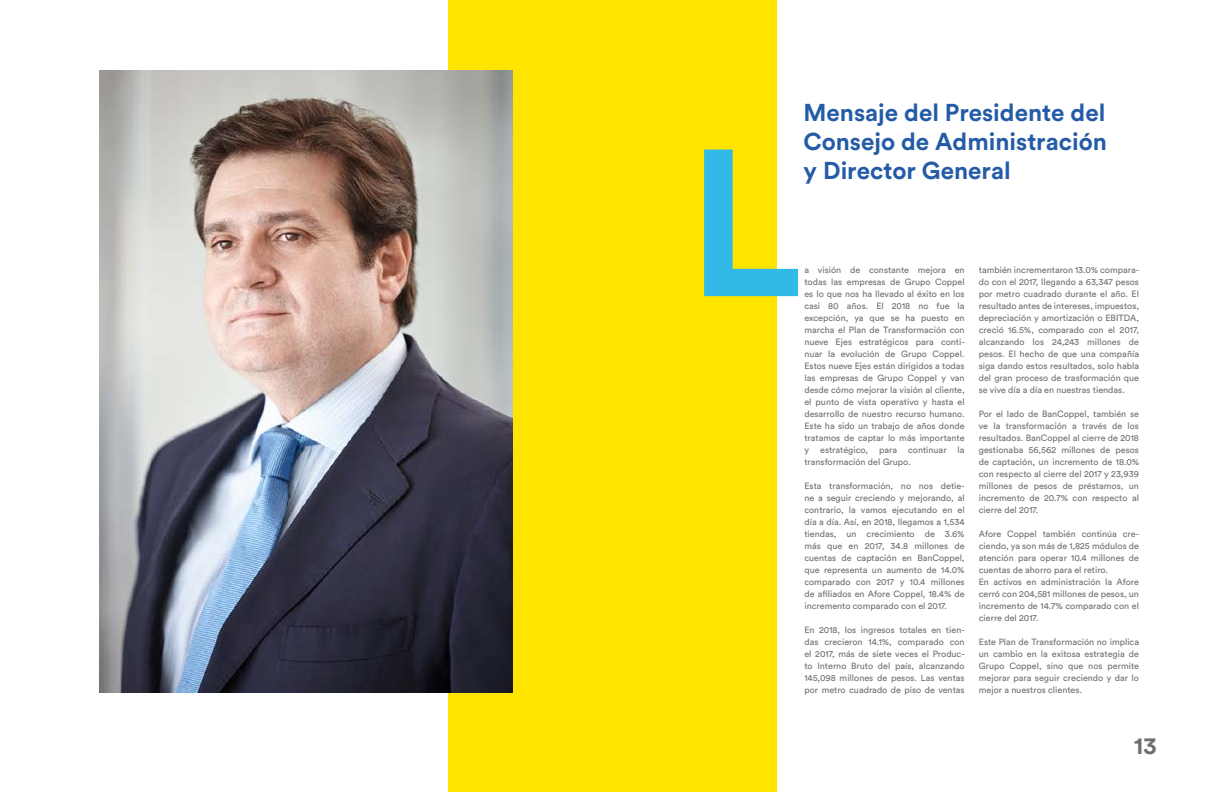
<style>
.page{position:relative;width:1224px;height:792px;background:#fff}
.page>*{position:absolute;margin:0;border:0;box-sizing:border-box;transform-origin:0 0}
.t1{font:700 24.2px/29px "Circular Std";color:#245ba7;text-align:justify}
.t2{font:700 24px "Circular Std";color:#706f6f}
.t3{font:9px/12px "Circular Std";color:#706f6f;text-align:justify}
</style>
<div class="page">
<div style="left:448px;top:0;width:329px;height:792px;background:#ffe400"></div>
<svg style="left:704px;top:150px;width:94px;height:146px"></svg>
<img style="left:99px;top:71px;width:414px;height:622px">
<h1 class="t1" style="left:804px;top:97px;width:305px">Mensaje del Presidente del Consejo de Administración y Director General</h1>
<p class="t3" style="left:804px;top:264px;width:162px">a visión de constante mejora en todas las empresas de Grupo Coppel es lo que nos ha llevado al éxito en los casi 80 años. El 2018 no fue la excepción, ya que se ha puesto en marcha el Plan de Transformación con nueve Ejes estratégicos para conti&shy;nuar la evolución de Grupo Coppel.<br>Estos nueve Ejes están dirigidos a todas las empresas de Grupo Coppel y van desde cómo mejorar la visión al cliente, el punto de vista operativo y hasta el desarrollo de nuestro recurso humano.<br>Este ha sido un trabajo de años donde tratamos de captar lo más importante y estratégico, para continuar la transformación del Grupo.</p>
<p class="t3" style="left:804px;top:480px;width:162px">Esta transformación, no nos detie&shy;ne a seguir creciendo y mejorando, al contrario, la vamos ejecutando en el día a día. Así, en 2018, llegamos a 1,534 tiendas, un crecimiento de 3.6% más que en 2017, 34.8 millones de cuentas de captación en BanCoppel, que representa un aumento de 14.0% comparado con 2017 y 10.4 millones de afiliados en Afore Coppel, 18.4% de incremento comparado con el 2017.</p>
<p class="t3" style="left:804px;top:624px;width:162px">En 2018, los ingresos totales en tien&shy;das crecieron 14.1%, comparado con el 2017, más de siete veces el Produc&shy;to Interno Bruto del país, alcanzando 145,098 millones de pesos. Las ventas por metro cuadrado de piso de ventas</p>
<p class="t3" style="left:979px;top:264px;width:162px">también incrementaron 13.0% compara&shy;do con el 2017, llegando a 63,347 pesos por metro cuadrado durante el año. El resultado antes de intereses, impuestos, depreciación y amortización o EBITDA, creció 16.5%, comparado con el 2017, alcanzando los 24,243 millones de pesos. El hecho de que una compañía siga dando estos resultados, solo habla del gran proceso de trasformación que se vive día a día en nuestras tiendas.</p>
<p class="t3" style="left:979px;top:408px;width:162px">Por el lado de BanCoppel, también se ve la transformación a través de los resultados. BanCoppel al cierre de 2018 gestionaba 56,562 millones de pesos de captación, un incremento de 18.0% con respecto al cierre del 2017 y 23,939 millones de pesos de préstamos, un incremento de 20.7% con respecto al cierre del 2017.</p>
<p class="t3" style="left:979px;top:528px;width:162px;text-align:left">Afore Coppel también continúa cre&shy;ciendo, ya son más de 1,825 módulos de atención para operar 10.4 millones de cuentas de ahorro para el retiro.<br>En activos en administración la Afore cerró con 204,581 millones de pesos, un incremento de 14.7% comparado con el cierre del 2017.</p>
<p class="t3" style="left:979px;top:636px;width:162px">Este Plan de Transformación no implica un cambio en la exitosa estrategia de Grupo Coppel, sino que nos permite mejorar para seguir creciendo y dar lo mejor a nuestros clientes.</p>
<h2 class="t2" style="left:1134px;top:730px;width:24px">13</h2>
</div>
